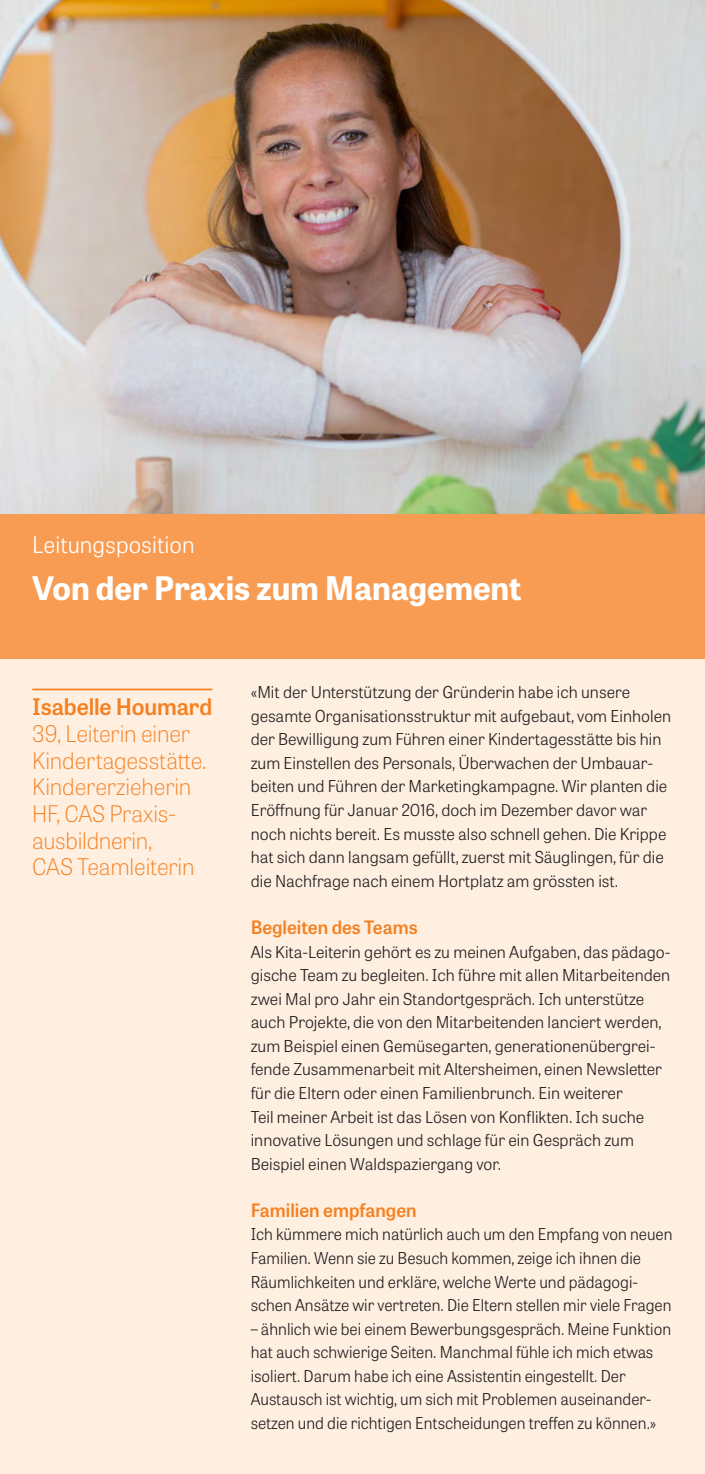
<style>
.page{position:relative;width:705px;height:1474px;background:#fff}
.page>*{position:absolute;margin:0;border:0;box-sizing:border-box;transform-origin:0 0}
._01_Titel_A_Farbe_We{font:700 32.38px "Tablet Gothic";color:#fff}
._06_Legende_Steckbri{font:100 22.75px/26.6px "Tablet Gothic";letter-spacing:-.01em;color:#f58021}
._01_Titel_A_Farbe_We-2{font:300 22.75px "Tablet Gothic";color:#fff}
._06_Legende_Steckbri-2{font:600 22.75px "Tablet Gothic";letter-spacing:-.01em;color:#f58021}
._04_Untertitel_Frage{font:600 18.38px "Tablet Gothic";color:#f58021}
._05_Grundschrift_Fra{font:300 16.28px/23.6px "Tablet Gothic";color:#231f20}
</style>
<div class="page">
<div style="left:0;top:0;width:704px;height:1473px;background:#feefe1"></div>
<div style="left:0;top:513px;width:704px;height:146px;background:#f89c53"></div>
<img style="left:0;top:0;width:704px;height:513px">
<hr style="left:32px;top:688px;width:180px;height:2px;background:#f58021">
<img style="left:0;top:335px;width:1px;height:424px">
<p class="_01_Titel_A_Farbe_We-2" style="left:32px;top:529px;width:164px">Leitungsposition</p>
<p class="_01_Titel_A_Farbe_We" style="left:32px;top:565px;width:490px">Von der Praxis zum Management</p>
<p class="_06_Legende_Steckbri-2" style="left:32px;top:691px;width:181px">Isabelle Houmard</p>
<p class="_06_Legende_Steckbri" style="left:32px;top:719px;width:176px">39, Leiterin einer<br>Kindertagesstätte.<br>Kindererzieherin<br>HF, CAS Praxis&shy;ausbildnerin,<br>CAS Teamleiterin</p>
<p class="_05_Grundschrift_Fra" style="left:251px;top:680px;width:422px">«Mit der Unterstützung der Gründerin habe ich unsere gesamte Organisationsstruktur mit aufgebaut, vom Einholen der Bewilligung zum Führen einer Kindertagesstätte bis hin zum Einstellen des Personals, Überwachen der Umbauar&shy;beiten und Führen der Marketingkampagne. Wir planten die Eröffnung für Januar 2016, doch im Dezember davor war noch nichts bereit. Es musste also schnell gehen. Die Krippe hat sich dann langsam gefüllt, zuerst mit Säuglingen, für die die Nachfrage nach einem Hortplatz am grössten ist.</p>
<p class="_04_Untertitel_Frage" style="left:251px;top:914px;width:168px">Begleiten des Teams</p>
<p class="_05_Grundschrift_Fra" style="left:251px;top:939px;width:421px">Als Kita-Leiterin gehört es zu meinen Aufgaben, das pädago&shy;gische Team zu begleiten. Ich führe mit allen Mitarbeitenden zwei Mal pro Jahr ein Standortgespräch. Ich unterstütze auch Projekte, die von den Mitarbeitenden lanciert werden, zum Beispiel einen Gemüsegarten, generationenübergrei&shy;fende Zusammenarbeit mit Altersheimen, einen Newsletter für die Eltern oder einen Familienbrunch. Ein weiterer<br>Teil meiner Arbeit ist das Lösen von Konflikten. Ich suche innovative Lösungen und schlage für ein Gespräch zum Beispiel einen Waldspaziergang vor.</p>
<p class="_04_Untertitel_Frage" style="left:251px;top:1197px;width:167px">Familien empfangen</p>
<p class="_05_Grundschrift_Fra" style="left:251px;top:1222px;width:423px">Ich kümmere mich natürlich auch um den Empfang von neuen Familien. Wenn sie zu Besuch kommen, zeige ich ihnen die Räumlichkeiten und erkläre, welche Werte und pädagogi&shy;schen Ansätze wir vertreten. Die Eltern stellen mir viele Fragen</p>
<p class="_05_Grundschrift_Fra" style="left:251px;top:1316px;width:422px">– ähnlich wie bei einem Bewerbungsgespräch. Meine Funktion hat auch schwierige Seiten. Manchmal fühle ich mich etwas isoliert. Darum habe ich eine Assistentin eingestellt. Der Austausch ist wichtig, um sich mit Problemen auseinander&shy;setzen und die richtigen Entscheidungen treffen zu können.»</p>
</div>
